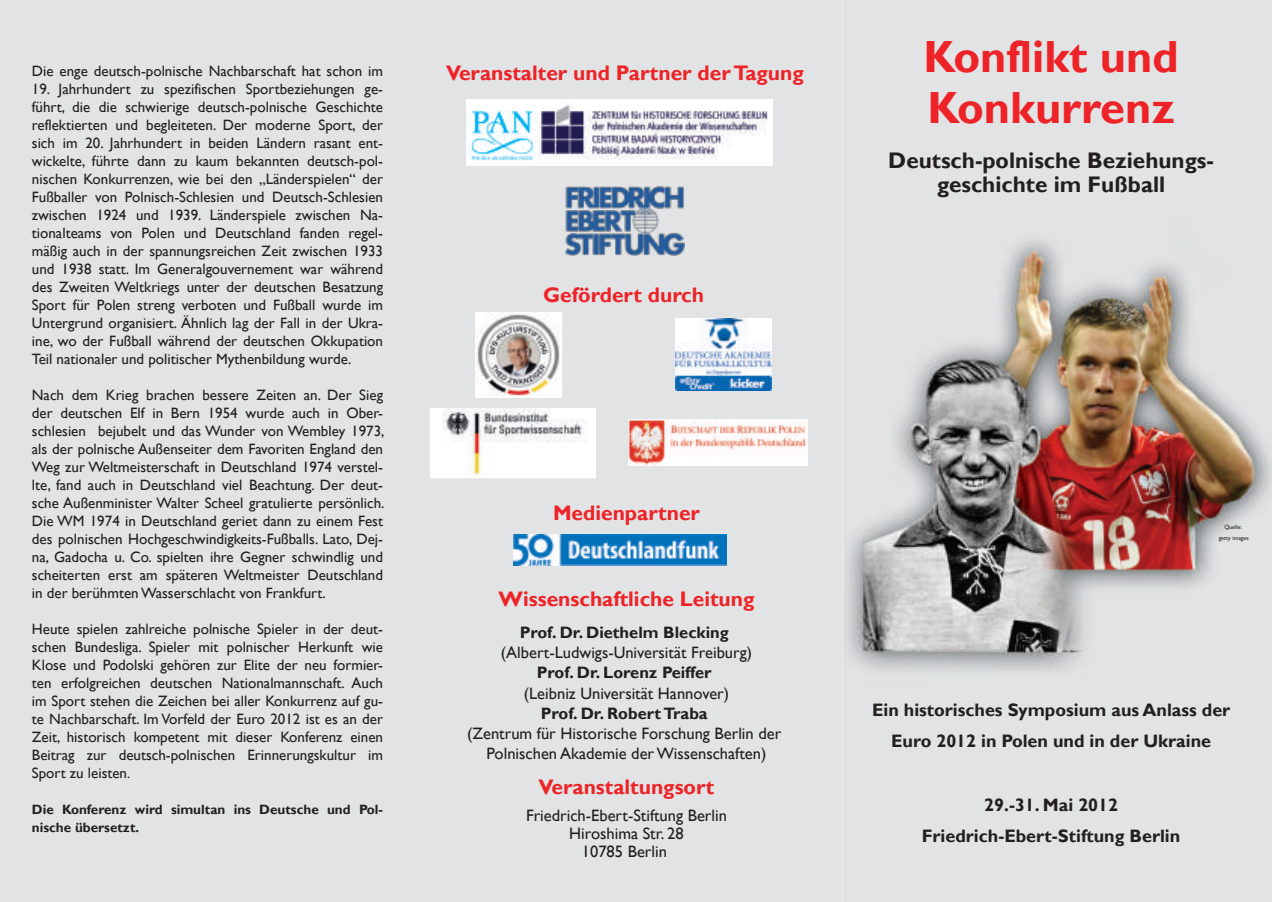
<style>
.page{position:relative;width:1272px;height:902px;background:#fff}
.page>*{position:absolute;margin:0;border:0;box-sizing:border-box;transform-origin:0 0}
.t1{font:700 45px/51px "Gill Sans";color:#ee2327}
.t2{font:700 22.5px/24px "Gill Sans";color:#231f20;text-align:center}
.t3{font:700 21px "Gill Sans";color:#ee2327}
.t4{font:700 18px/31.5px "Gill Sans";color:#231f20;text-align:center}
.t5{font:16.5px/18px "Gill Sans";color:#231f20;text-align:center}
.t6{font:700 16.5px "Gill Sans";color:#231f20}
.t7{font:15px/18px "Gill Sans";color:#231f20;text-align:justify}
.t8{font:700 13.5px/18px "Gill Sans";color:#231f20}
.t9{font:6px/10.5px "Gill Sans";color:#231f20;text-align:center}
.s1{font-size:13.5px}
</style>
<div class="page">
<img style="left:0;top:0;width:1271px;height:901px">
<img style="left:431px;top:408px;width:165px;height:70px">
<img style="left:564px;top:186px;width:120px;height:69px">
<img style="left:513px;top:534px;width:213px;height:31px">
<img style="left:476px;top:312px;width:85px;height:85px">
<img style="left:466px;top:99px;width:306px;height:66px">
<img style="left:675px;top:318px;width:96px;height:72px">
<img style="left:628px;top:420px;width:179px;height:45px">
<p class="t7" style="left:32px;top:61px;width:352px">Die enge deutsch-polnische Nachbarschaft hat schon im</p>
<p class="t7" style="left:32px;top:79px;width:352px">19. Jahrhundert zu spezifischen Sportbeziehungen ge&shy;führt, die die schwierige deutsch-polnische Geschichte reflektierten und begleiteten. Der moderne Sport, der sich im 20. Jahrhundert in beiden Ländern rasant ent&shy;wickelte, führte dann zu kaum bekannten deutsch-pol&shy;nischen Konkurrenzen, wie bei den „Länderspielen“ der Fußballer von Polnisch-Schlesien und Deutsch-Schlesien zwischen 1924 und 1939. Länderspiele zwischen Na&shy;tionalteams von Polen und Deutschland fanden regel&shy;mäßig auch in der spannungsreichen Zeit zwischen 1933 und 1938 statt. Im Generalgouvernement war während des Zweiten Weltkriegs unter der deutschen Besatzung Sport für Polen streng verboten und Fußball wurde im Untergrund organisiert. Ähnlich lag der Fall in der Ukra&shy;ine, wo der Fußball während der deutschen Okkupation Teil nationaler und politischer Mythenbildung wurde.</p>
<p class="t7" style="left:32px;top:385px;width:354px">Nach dem Krieg brachen bessere Zeiten an. Der Sieg der deutschen Elf in Bern 1954 wurde auch in Ober&shy;schlesien bejubelt und das Wunder von Wembley 1973, als der polnische Außenseiter dem Favoriten England den Weg zur Weltmeisterschaft in Deutschland 1974 verstel&shy;lte, fand auch in Deutschland viel Beachtung. Der deut&shy;sche Außenminister Walter Scheel gratulierte persönlich.<br>Die WM 1974 in Deutschland geriet dann zu einem Fest des polnischen Hochgeschwindigkeits-Fußballs. Lato, Dej&shy;na, Gadocha u. Co. spielten ihre Gegner schwindlig und scheiterten erst am späteren Weltmeister Deutschland in der berühmtenWasserschlacht von Frankfurt.</p>
<p class="t7" style="left:32px;top:619px;width:352px">Heute spielen zahlreiche polnische Spieler in der deut&shy;schen Bundesliga. Spieler mit polnischer Herkunft wie Klose und Podolski gehören zur Elite der neu formier&shy;ten erfolgreichen deutschen Nationalmannschaft. Auch im Sport stehen die Zeichen bei aller Konkurrenz auf gu&shy;te Nachbarschaft. Im Vorfeld der Euro 2012 ist es an der Zeit, historisch kompetent mit dieser Konferenz einen Beitrag zur deutsch-polnischen Erinnerungskultur im Sport zu leisten<span class="s1">.</span></p>
<p class="t8" style="left:32px;top:800px;width:352px">Die Konferenz wird simultan ins Deutsche und Pol&shy;nische übersetzt.</p>
<h3 class="t3" style="left:446px;top:60px;width:359px">Veranstalter und Partner derTagung</h3>
<h3 class="t3" style="left:543px;top:282px;width:162px">Gefördert durch</h3>
<h3 class="t3" style="left:553px;top:500px;width:148px">Medienpartner</h3>
<h3 class="t3" style="left:498px;top:587px;width:257px">Wissenschaftliche Leitung</h3>
<p class="t6" style="left:519px;top:622px;width:210px">Prof. Dr. Diethelm Blecking</p>
<p class="t5" style="left:501px;top:643px;width:253px">(Albert-Ludwigs-Universität Freiburg)</p>
<p class="t6" style="left:537px;top:663px;width:176px">Prof. Dr. Lorenz Peiffer</p>
<p class="t5" style="left:524px;top:683px;width:207px">(Leibniz Universität Hannover)</p>
<p class="t6" style="left:540px;top:703px;width:168px">Prof. Dr. RobertTraba</p>
<p class="t5" style="left:467px;top:723px;width:315px;line-height:20.2px">(Zentrum für Historische Forschung Berlin der<br>Polnischen Akademie derWissenschaften)</p>
<h3 class="t3" style="left:538px;top:774px;width:177px">Veranstaltungsort</h3>
<p class="t5" style="left:526px;top:805px;width:202px">Friedrich-Ebert-Stiftung Berlin<br>Hiroshima Str. 28<br>10785 Berlin</p>
<h1 class="t1" style="left:923px;top:30px;width:256px">Konflikt und<br>Konkurrenz</h1>
<h2 class="t2" style="left:888px;top:148px;width:327px">Deutsch-polnische Beziehungs&shy;geschichte im Fußball</h2>
<p class="t9" style="left:1218px;top:522px;width:31px">Quelle: getty images</p>
<p class="t4" style="left:872px;top:693px;width:360px">Ein historisches Symposium aus Anlass der<br>Euro 2012 in Polen und in der Ukraine</p>
<p class="t4" style="left:922px;top:788px;width:260px">29.-31. Mai 2012<br>Friedrich-Ebert-Stiftung Berlin</p>
</div>
